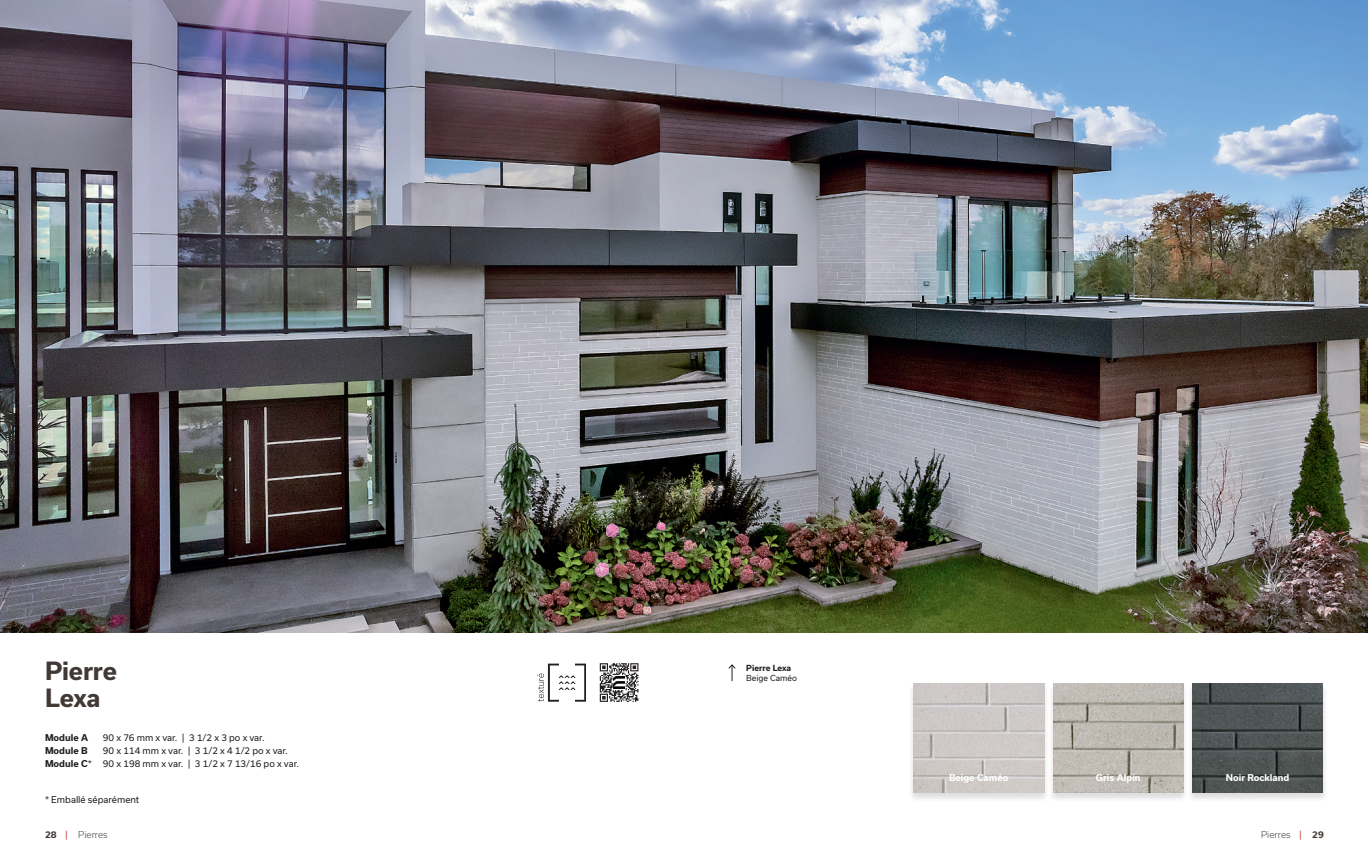
<style>
.page{position:relative;width:1368px;height:864px;background:#fff}
.page>*{position:absolute;margin:0;border:0;box-sizing:border-box;transform-origin:0 0}
.t1{font:700 24px/27px "Usual";letter-spacing:-.01em;color:#413936}
.t2{font:9px/13px "Usual";color:#231f20}
.t3{font:700 9px "Usual";color:#fff}
.t4{font:300 9px "Usual";color:#413936}
.t5{font:700 9px "Usual";color:#231f20}
.t6{font:700 8px "Usual";letter-spacing:-.005em;color:#231f20}
.t7{font:8px "Usual";color:#231f20}
.s1{font-weight:700}
.s2{font-weight:400;color:#c43f37}
</style>
<div class="page">
<img style="left:0;top:0;width:1368px;height:633px">
<div style="left:908px;top:683px;width:141px;height:119px;background:#231f20;opacity:.15"></div>
<img style="left:914px;top:684px;width:130px;height:109px">
<div style="left:1187px;top:683px;width:141px;height:119px;background:#231f20;opacity:.15"></div>
<img style="left:1192px;top:684px;width:131px;height:109px">
<div style="left:1048px;top:683px;width:140px;height:119px;background:#231f20;opacity:.15"></div>
<img style="left:1053px;top:684px;width:130px;height:109px">
<svg style="left:728px;top:664px;width:8px;height:17px"></svg>
<svg style="left:599px;top:663px;width:40px;height:39px"></svg>
<svg style="left:600px;top:663px;width:38px;height:39px"></svg>
<svg style="left:537px;top:664px;width:49px;height:38px"></svg>
<h1 class="t1" style="left:45px;top:657px;width:74px">Pierre<br>Lexa</h1>
<p class="t6" style="left:746px;top:663px;width:47px">Pierre Lexa</p>
<p class="t7" style="left:746px;top:673px;width:52px">Beige Caméo</p>
<p class="t5" style="left:45px;top:732px;width:45px">Module A</p>
<p class="t2" style="left:103px;top:731px;width:163px">90 x 76 mm x var. | 3 1/2 x 3 po x var.</p>
<p class="t5" style="left:45px;top:745px;width:44px">Module B</p>
<p class="t2" style="left:45px;top:744px;width:256px;text-indent:58px">90 x 114 mm x var. | 3 1/2 x 4 1/2 po x var.<br><span class="s1">Module C</span>* 90 x 198 mm x var. | 3 1/2 x 7 13/16 po x var.</p>
<p class="t2" style="left:45px;top:793px;width:96px">* Emballé séparément</p>
<p class="t3" style="left:949px;top:773px;width:61px">Beige Caméo</p>
<p class="t3" style="left:1096px;top:773px;width:46px">Gris Alpin</p>
<p class="t3" style="left:1226px;top:773px;width:65px">Noir Rockland</p>
<p class="t4" style="left:45px;top:829px;width:64px"><span class="s1">28</span> <span class="s2">|</span> Pierres</p>
<p class="t4" style="left:1261px;top:829px;width:64px">Pierres <span class="s2">|</span> <span class="s1">29</span></p>
</div>
